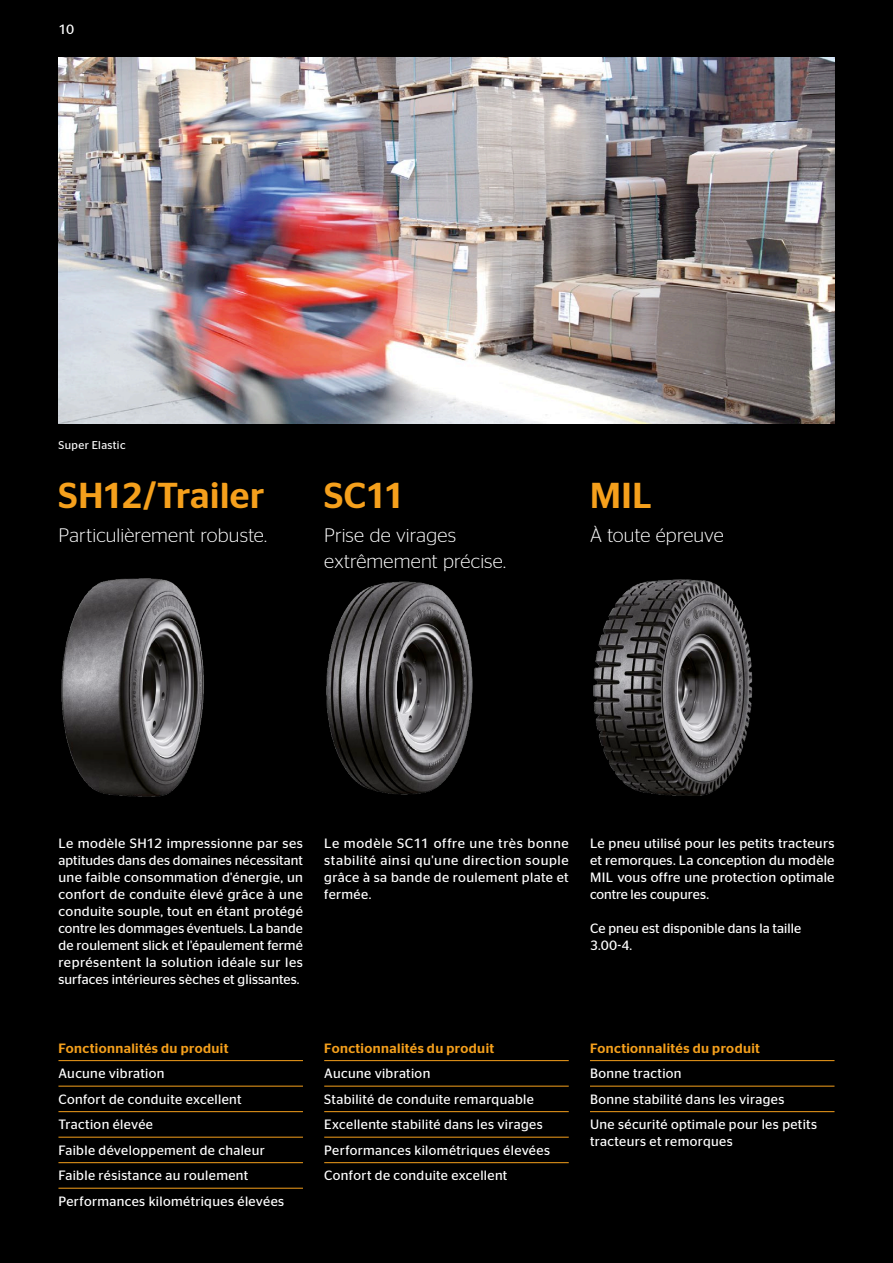
<style>
.page{position:relative;width:893px;height:1263px;background:#000}
.page>*{position:absolute;margin:0;border:0;box-sizing:border-box;transform-origin:0 0}
.t1{font:500 36px "Continental Stag Sans";letter-spacing:.015em;color:#f5a01c}
.t2{font:300 19.5px/25.5px "Continental Stag Sans";letter-spacing:.01em;color:#fff}
.t3{font:13.5px/17px "Continental Stag Sans";letter-spacing:.025em;color:#fff}
.t4{font:500 13.5px "Continental Stag Sans";letter-spacing:.03em;color:#f5a01c}
.t5{font:11.25px "Continental Stag Sans";letter-spacing:.03em;color:#fff}
</style>
<div class="page">
<img style="left:58px;top:57px;width:776px;height:366px">
<img style="left:61px;top:578px;width:143px;height:219px">
<img style="left:593px;top:579px;width:160px;height:217px">
<img style="left:326px;top:581px;width:147px;height:214px">
<hr style="left:58px;top:1060px;width:245px;height:1px;background:#f5a01c">
<hr style="left:58px;top:1086px;width:245px;height:1px;background:#f5a01c">
<hr style="left:58px;top:1111px;width:245px;height:1px;background:#f5a01c">
<hr style="left:58px;top:1137px;width:245px;height:1px;background:#f5a01c">
<hr style="left:58px;top:1162px;width:245px;height:1px;background:#f5a01c">
<hr style="left:58px;top:1188px;width:245px;height:1px;background:#f5a01c">
<hr style="left:324px;top:1060px;width:245px;height:1px;background:#f5a01c">
<hr style="left:324px;top:1086px;width:245px;height:1px;background:#f5a01c">
<hr style="left:324px;top:1111px;width:245px;height:1px;background:#f5a01c">
<hr style="left:324px;top:1137px;width:245px;height:1px;background:#f5a01c">
<hr style="left:324px;top:1162px;width:245px;height:1px;background:#f5a01c">
<hr style="left:590px;top:1060px;width:244px;height:1px;background:#f5a01c">
<hr style="left:590px;top:1086px;width:244px;height:1px;background:#f5a01c">
<hr style="left:590px;top:1111px;width:244px;height:1px;background:#f5a01c">
<p class="t3" style="left:58px;top:21px;width:17px">10</p>
<p class="t5" style="left:58px;top:439px;width:69px">Super Elastic</p>
<h1 class="t1" style="left:58px;top:475px;width:208px">SH12/Trailer</h1>
<h2 class="t2" style="left:58px;top:522px;width:210px">Particulièrement robuste.</h2>
<h1 class="t1" style="left:324px;top:475px;width:82px">SC11</h1>
<h2 class="t2" style="left:324px;top:522px;width:183px">Prise de virages extrêmement précise.</h2>
<h1 class="t1" style="left:590px;top:475px;width:63px">MIL</h1>
<h2 class="t2" style="left:590px;top:522px;width:135px">À toute épreuve</h2>
<p class="t3" style="left:58px;top:835px;width:246px;text-align:justify">Le modèle SH12 impressionne par ses aptitudes dans des domaines nécessitant une faible consommation d'énergie, un confort de conduite élevé grâce à une conduite souple, tout en étant protégé contre les dommages éventuels. La bande de roulement slick et l'épaulement fermé représentent la solution idéale sur les surfaces intérieures sèches et glissantes.</p>
<p class="t3" style="left:324px;top:835px;width:246px;text-align:justify">Le modèle SC11 offre une très bonne stabilité ainsi qu'une direction souple grâce à sa bande de roulement plate et fermée.</p>
<p class="t3" style="left:590px;top:835px;width:246px;text-align:justify">Le pneu utilisé pour les petits tracteurs et remorques. La conception du modèle MIL vous offre une protection optimale contre les coupures.</p>
<p class="t3" style="left:590px;top:920px;width:213px">Ce pneu est disponible dans la taille<br>3.00-4.</p>
<p class="t4" style="left:58px;top:1040px;width:171px">Fonctionnalités du produit</p>
<p class="t3" style="left:58px;top:1060px;width:227px;line-height:25.5px">Aucune vibration<br>Confort de conduite excellent<br>Traction élevée<br>Faible développement de chaleur<br>Faible résistance au roulement<br>Performances kilométriques élevées</p>
<p class="t4" style="left:324px;top:1040px;width:171px">Fonctionnalités du produit</p>
<p class="t3" style="left:324px;top:1060px;width:227px;line-height:25.5px">Aucune vibration<br>Stabilité de conduite remarquable<br>Excellente stabilité dans les virages<br>Performances kilométriques élevées<br>Confort de conduite excellent</p>
<p class="t4" style="left:590px;top:1040px;width:171px">Fonctionnalités du produit</p>
<p class="t3" style="left:590px;top:1060px;width:229px;line-height:25.5px">Bonne traction<br>Bonne stabilité dans les virages<br>Une sécurité optimale pour les petits</p>
<p class="t3" style="left:590px;top:1133px;width:144px">tracteurs et remorques</p>
</div>
